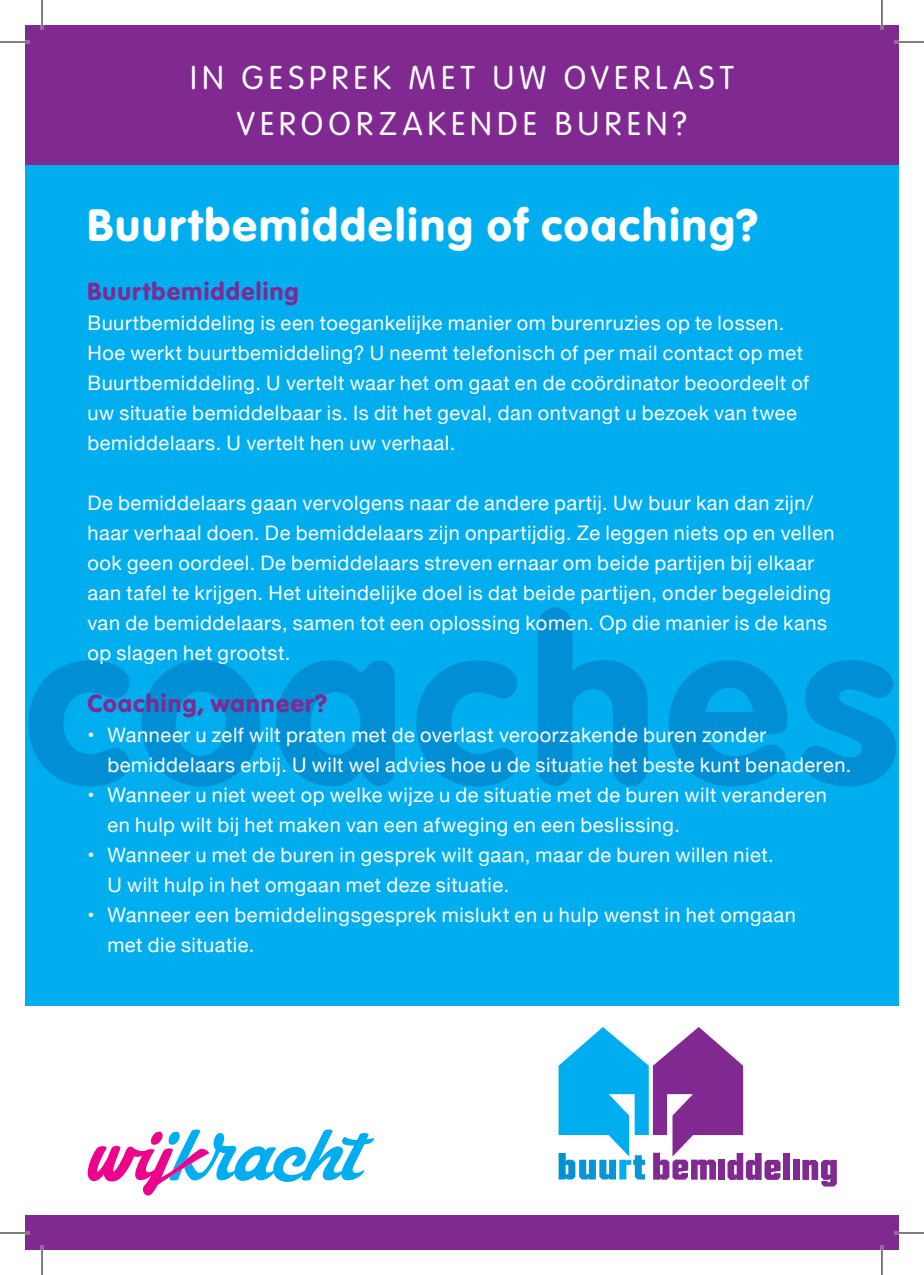
<style>
.page{position:relative;width:924px;height:1275px;background:#fff}
.page>*{position:absolute;margin:0;border:0;box-sizing:border-box;transform-origin:0 0}
.t1{font:700 44px "Volkswagen";letter-spacing:.045em;color:#fff}
.t2{font:32px/46px "Volkswagen";letter-spacing:.16em;color:#fff;text-align:center}
.t3{font:700 24px "Volkswagen";letter-spacing:.05em;color:#802990}
.t4{font:20px/30px "Helvetica Neue";letter-spacing:.025em;color:#fff}
</style>
<div class="page">
<div style="left:25px;top:164px;width:873px;height:842px;background:#00aeef"></div>
<div style="left:25px;top:1216px;width:873px;height:34px;background:#802990"></div>
<div style="left:25px;top:25px;width:873px;height:139px;background:#802990"></div>
<svg style="left:28px;top:608px;width:867px;height:178px"></svg>
<div style="left:783px;top:1153px;width:6px;height:26px;background:#802990"></div>
<div style="left:792px;top:1159px;width:7px;height:20px;background:#802990"></div>
<svg style="left:802px;top:1159px;width:34px;height:27px"></svg>
<svg style="left:558px;top:1027px;width:222px;height:152px"></svg>
<svg style="left:88px;top:1129px;width:286px;height:66px"></svg>
<hr style="left:0;top:41px;width:30px;height:2px;background:#fff">
<hr style="left:893px;top:41px;width:30px;height:2px;background:#fff">
<hr style="left:0;top:1231px;width:30px;height:3px;background:#fff">
<hr style="left:893px;top:1231px;width:30px;height:3px;background:#fff">
<hr style="left:41px;top:0;width:2px;height:30px;background:#fff">
<hr style="left:41px;top:1245px;width:2px;height:30px;background:#fff">
<hr style="left:880px;top:0;width:2px;height:30px;background:#fff">
<hr style="left:880px;top:1245px;width:2px;height:30px;background:#fff">
<hr style="left:0;top:42px;width:30px;height:1px;background:#000">
<hr style="left:893px;top:42px;width:30px;height:1px;background:#000">
<hr style="left:0;top:1232px;width:30px;height:1px;background:#000">
<hr style="left:893px;top:1232px;width:30px;height:1px;background:#000">
<hr style="left:42px;top:0;width:1px;height:30px;background:#000">
<hr style="left:42px;top:1245px;width:1px;height:30px;background:#000">
<hr style="left:881px;top:0;width:1px;height:30px;background:#000">
<hr style="left:881px;top:1245px;width:1px;height:30px;background:#000">
<h2 class="t2" style="left:190px;top:54px;width:545px">IN GESPREK MET UW OVERLAST<br>VEROORZAKENDE BUREN?</h2>
<h1 class="t1" style="left:87px;top:197px;width:672px">Buurtbemiddeling of coaching?</h1>
<p class="t3" style="left:87px;top:276px;width:213px">Buurtbemiddeling</p>
<p class="t4" style="left:87px;top:309px;width:722px">Buurtbemiddeling is een toegankelijke manier om burenruzies op te lossen.<br>Hoe werkt buurtbemiddeling? U neemt telefonisch of per mail contact op met Buurtbemiddeling. U vertelt waar het om gaat en de coördinator beoordeelt of uw situatie bemiddelbaar is. Is dit het geval, dan ontvangt u bezoek van twee bemiddelaars. U vertelt hen uw verhaal.</p>
<p class="t4" style="left:87px;top:489px;width:748px">De bemiddelaars gaan vervolgens naar de andere partij. Uw buur kan dan zijn/ haar verhaal doen. De bemiddelaars zijn onpartijdig. Ze leggen niets op en vellen ook geen oordeel. De bemiddelaars streven ernaar om beide partijen bij elkaar aan tafel te krijgen. Het uiteindelijke doel is dat beide partijen, onder begeleiding van de bemiddelaars, samen tot een oplossing komen. Op die manier is de kans op slagen het grootst.</p>
<p class="t3" style="left:87px;top:688px;width:241px">Coaching, wanneer?</p>
<p class="t4" style="left:107px;top:721px;width:745px;text-indent:-20px">• Wanneer u zelf wilt praten met de overlast veroorzakende buren zonder bemiddelaars erbij. U wilt wel advies hoe u de situatie het beste kunt benaderen.</p>
<p class="t4" style="left:107px;top:781px;width:720px;text-indent:-20px">• Wanneer u niet weet op welke wijze u de situatie met de buren wilt veranderen en hulp wilt bij het maken van een afweging en een beslissing.</p>
<p class="t4" style="left:107px;top:841px;width:667px;text-indent:-20px">• Wanneer u met de buren in gesprek wilt gaan, maar de buren willen niet.<br>U wilt hulp in het omgaan met deze situatie.</p>
<p class="t4" style="left:107px;top:901px;width:689px;text-indent:-20px">• Wanneer een bemiddelingsgesprek mislukt en u hulp wenst in het omgaan met die situatie.</p>
</div>
